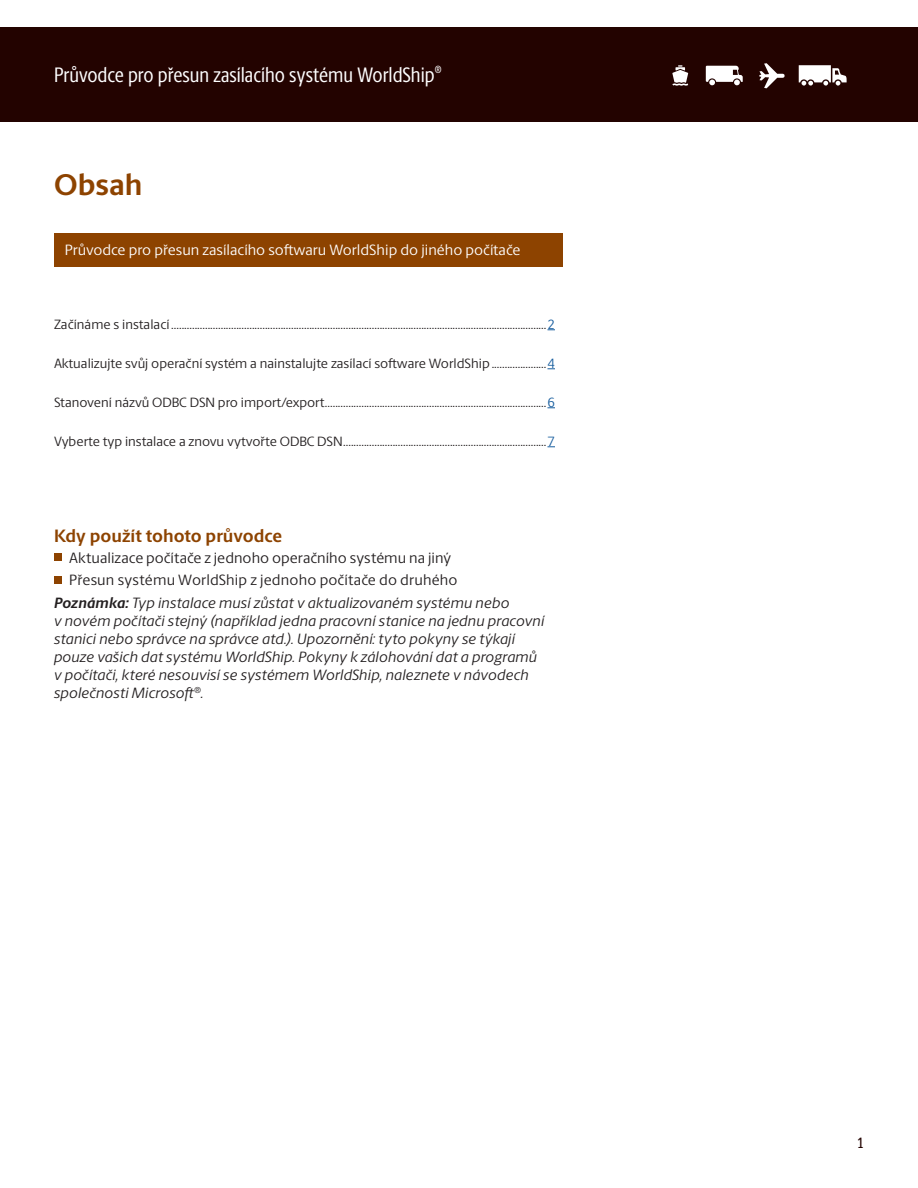
<style>
.page{position:relative;width:918px;height:1188px;background:#fff}
.page>*{position:absolute;margin:0;border:0;box-sizing:border-box;transform-origin:0 0}
.t1{font:700 30px "UPS Berlingske Sans";color:#8d4300}
.t2{font:21px "UPS Berlingske Sans Cn";color:#fff}
.t3{font:700 18px "UPS Berlingske Sans";color:#8d4300}
.t4{font:italic 15px/18px "UPS Berlingske Sans";letter-spacing:.01em;color:#231f20}
.t5{font:15px "UPS Berlingske Sans";letter-spacing:.005em;color:#231f20}
.t6{font:15px "UPS Berlingske Sans";color:#fff}
.t7{font:500 15px "UPS Berlingske Sans Cn";color:#230300}
.t8{font:13.5px "UPS Berlingske Sans";color:#231f20}
.s1{color:#175d9e}
.s2{font-weight:700}
</style>
<div class="page">
<div style="left:0;top:27px;width:918px;height:95px;background:#230300"></div>
<svg style="left:672px;top:65px;width:16px;height:21px"></svg>
<svg style="left:706px;top:66px;width:37px;height:20px"></svg>
<svg style="left:759px;top:63px;width:26px;height:25px"></svg>
<svg style="left:799px;top:65px;width:48px;height:21px"></svg>
<div style="left:54px;top:233px;width:509px;height:33px;background:#8d4300"></div>
<div style="left:54px;top:553px;width:8px;height:8px;background:#8d4300"></div>
<div style="left:54px;top:576px;width:8px;height:8px;background:#8d4300"></div>
<h2 class="t2" style="left:54px;top:60px;width:389px">Průvodce pro přesun zasílacího systému WorldShip<sup>®</sup></h2>
<h1 class="t1" style="left:54px;top:162px;width:90px">Obsah</h1>
<p class="t6" style="left:65px;top:240px;width:457px">Průvodce pro přesun zasílacího softwaru WorldShip do jiného počítače</p>
<p class="t8" style="left:54px;top:315px;width:502px">Začínáme s instalací ................................................................................................................................................<span class="s1">2</span></p>
<p class="t8" style="left:54px;top:354px;width:502px">Aktualizujte svůj operační systém a nainstalujte zasílací software WorldShip.....................<span class="s1">4</span></p>
<p class="t8" style="left:54px;top:393px;width:502px">Stanovení názvů ODBC DSN pro import/export.....................................................................................<span class="s1">6</span></p>
<p class="t8" style="left:54px;top:432px;width:502px">Vyberte typ instalace a znovu vytvořte ODBC DSN..............................................................................<span class="s1">7</span></p>
<h3 class="t3" style="left:54px;top:523px;width:230px">Kdy použít tohoto průvodce</h3>
<p class="t5" style="left:69px;top:547px;width:383px">Aktualizace počítače z jednoho operačního systému na jiný</p>
<p class="t5" style="left:69px;top:570px;width:390px">Přesun systému WorldShip z jednoho počítače do druhého</p>
<p class="t4" style="left:54px;top:593px;width:457px"><span class="s2">Poznámka:</span> Typ instalace musí zůstat v aktualizovaném systému nebo</p>
<p class="t4" style="left:54px;top:611px;width:492px">v novém počítači stejný (například jedna pracovní stanice na jednu pracovní stanici nebo správce na správce atd.). Upozornění: tyto pokyny se týkají pouze vašich dat systému WorldShip. Pokyny k zálohování dat a programů v počítači, které nesouvisí se systémem WorldShip, naleznete v návodech společnosti Microsoft<sup>®</sup>.</p>
<p class="t7" style="left:857px;top:1132px;width:8px">1</p>
</div>
